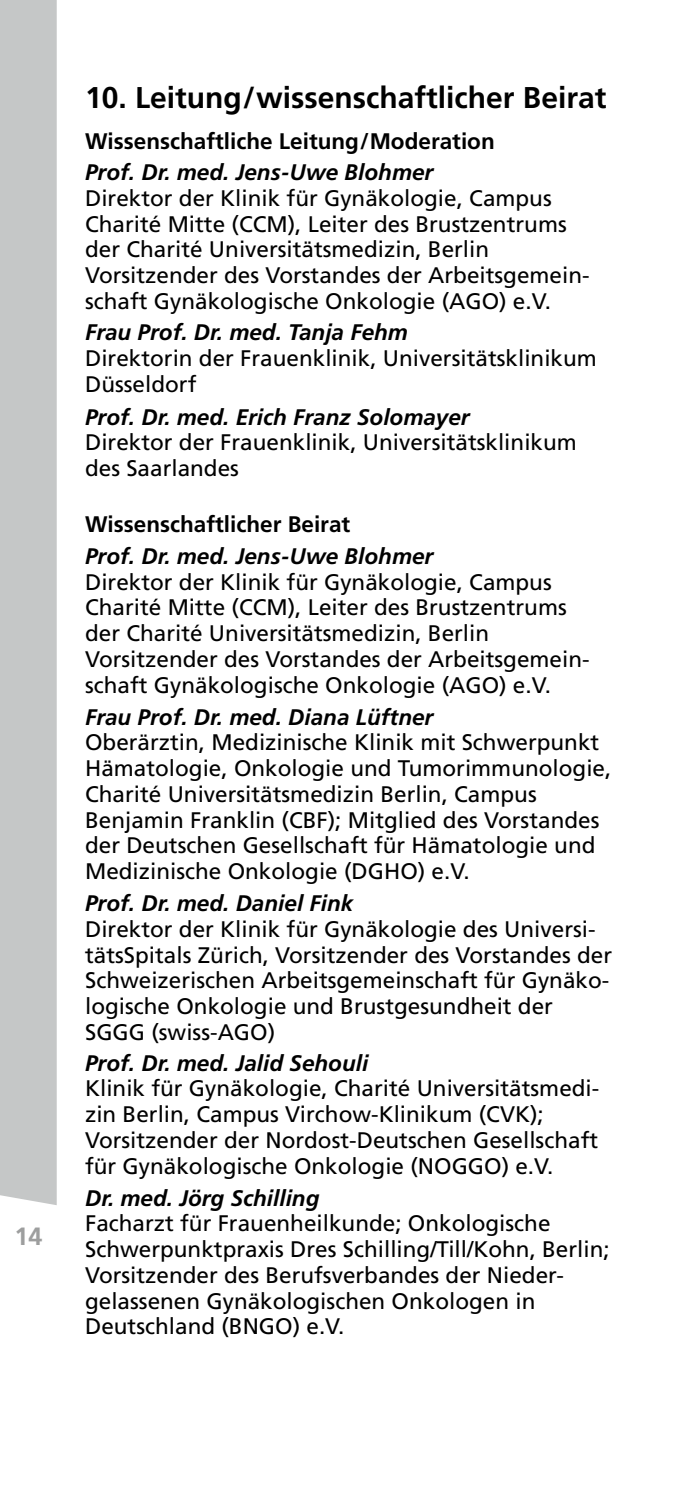
<style>
.page{position:relative;width:695px;height:1489px;background:#fff}
.page>*{position:absolute;margin:0;border:0;box-sizing:border-box;transform-origin:0 0}
.t1{font:700 30px "Frutiger LT";color:#000}
.t2{font:700 25px "Frutiger LT";color:#9d9e9e}
.t3{font:22.5px/25.8px "Frutiger LT";color:#000}
.t4{font:italic 700 22.5px "Frutiger LT";color:#000}
.t5{font:700 22.5px "Frutiger LT";color:#000}
</style>
<div class="page">
<div style="left:0;top:0;width:57px;height:1205px;background:#c5c7c7"></div>
<p class="t2" style="left:14px;top:1221px;width:29px">14</p>
<h1 class="t1" style="left:85px;top:79px;width:522px">10. Leitung/wissenschaftlicher Beirat</h1>
<p class="t5" style="left:85px;top:128px;width:411px">Wissenschaftliche Leitung/Moderation</p>
<p class="t4" style="left:85px;top:159px;width:350px">Prof. Dr. med. Jens-Uwe Blohmer</p>
<p class="t3" style="left:85px;top:185px;width:506px">Direktor der Klinik für Gynäkologie, Campus Charité Mitte (CCM), Leiter des Brustzentrums der Charité Universitätsmedizin, Berlin Vorsitzender des Vorstandes der Arbeitsgemein&shy;schaft Gynäkologische Onkologie (AGO) e.V.</p>
<p class="t4" style="left:85px;top:319px;width:324px">Frau Prof. Dr. med. Tanja Fehm</p>
<p class="t3" style="left:85px;top:345px;width:513px">Direktorin der Frauenklinik, Universitätsklinikum<br>Düsseldorf</p>
<p class="t4" style="left:85px;top:403px;width:386px">Prof. Dr. med. Erich Franz Solomayer</p>
<p class="t3" style="left:85px;top:430px;width:493px">Direktor der Frauenklinik, Universitätsklinikum des Saarlandes</p>
<p class="t5" style="left:85px;top:511px;width:267px">Wissenschaftlicher Beirat</p>
<p class="t4" style="left:85px;top:543px;width:350px">Prof. Dr. med. Jens-Uwe Blohmer</p>
<p class="t3" style="left:85px;top:569px;width:506px">Direktor der Klinik für Gynäkologie, Campus Charité Mitte (CCM), Leiter des Brustzentrums der Charité Universitätsmedizin, Berlin Vorsitzender des Vorstandes der Arbeitsgemein&shy;schaft Gynäkologische Onkologie (AGO) e.V.</p>
<p class="t4" style="left:85px;top:703px;width:350px">Frau Prof. Dr. med. Diana Lüftner</p>
<p class="t3" style="left:85px;top:729px;width:527px">Oberärztin, Medizinische Klinik mit Schwerpunkt Hämatologie, Onkologie und Tumorimmunologie, Charité Universitätsmedizin Berlin, Campus Benjamin Franklin (CBF); Mitglied des Vorstandes der Deutschen Gesellschaft für Hämatologie und Medizinische Onkologie (DGHO) e.V.</p>
<p class="t4" style="left:85px;top:890px;width:270px">Prof. Dr. med. Daniel Fink</p>
<p class="t3" style="left:85px;top:916px;width:528px">Direktor der Klinik für Gynäkologie des Universi&shy;tätsSpitals Zürich, Vorsitzender des Vorstandes der Schweizerischen Arbeitsgemeinschaft für Gynäko&shy;logische Onkologie und Brustgesundheit der SGGG (swiss-AGO)</p>
<p class="t4" style="left:85px;top:1049px;width:285px">Prof. Dr. med. Jalid Sehouli</p>
<p class="t3" style="left:85px;top:1075px;width:515px">Klinik für Gynäkologie, Charité Universitätsmedi&shy;zin Berlin, Campus Virchow-Klinikum (CVK); Vorsitzender der Nordost-Deutschen Gesellschaft für Gynäkologische Onkologie (NOGGO) e.V.</p>
<p class="t4" style="left:85px;top:1184px;width:236px">Dr. med. Jörg Schilling</p>
<p class="t3" style="left:85px;top:1210px;width:526px">Facharzt für Frauenheilkunde; Onkologische Schwerpunktpraxis Dres Schilling/Till/Kohn, Berlin; Vorsitzender des Berufsverbandes der Nieder&shy;gelassenen Gynäkologischen Onkologen in Deutschland (BNGO) e.V.</p>
</div>
